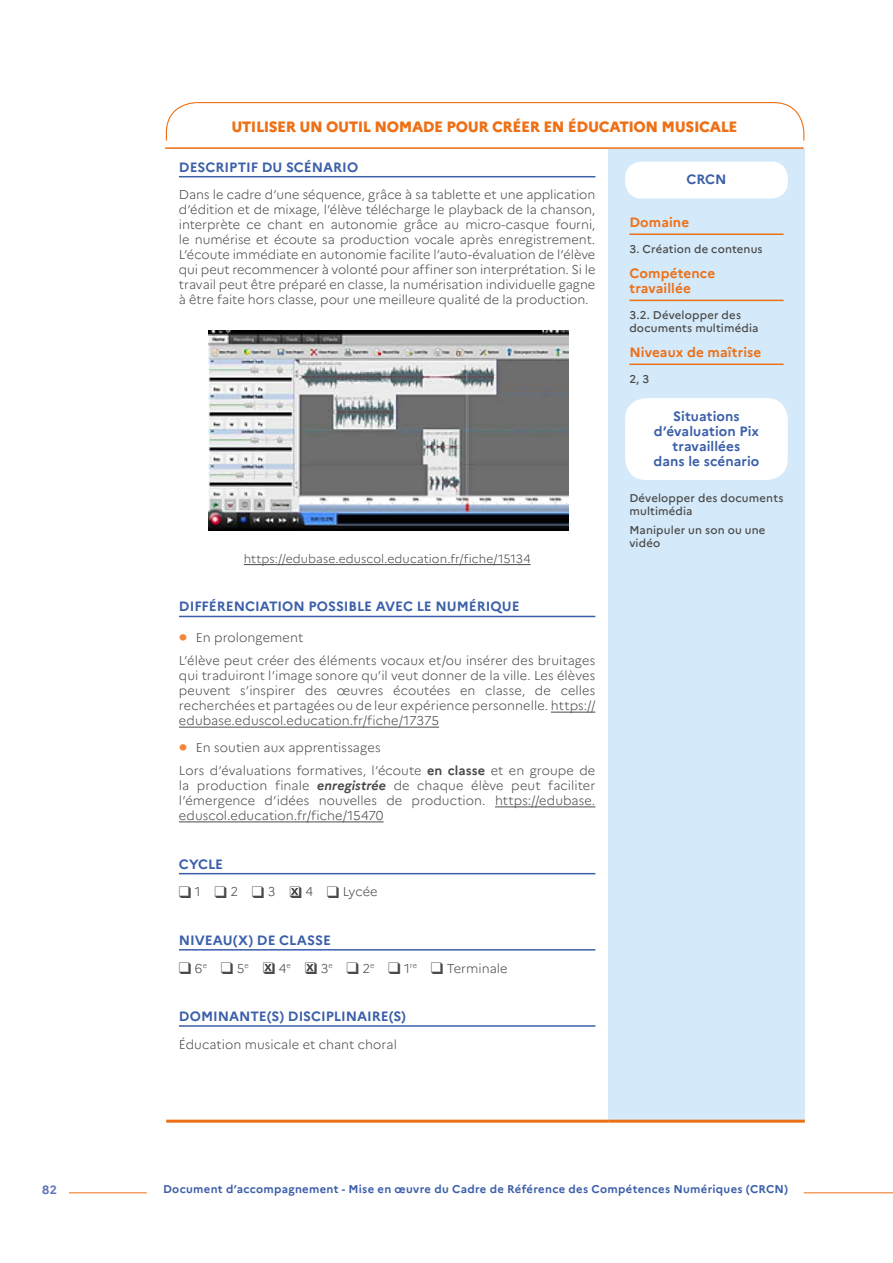
<style>
.page{position:relative;width:893px;height:1263px;background:#fff}
.page>*{position:absolute;margin:0;border:0;box-sizing:border-box;transform-origin:0 0}
.t1{font:800 15px "Marianne";letter-spacing:-.03em;color:#ed7016}
.t2{font:700 13.5px/15px "Marianne";color:#3b5fa9;text-align:center}
.t3{font:700 13.5px/15px "Marianne";letter-spacing:.005em;color:#ed7016}
.t4{font:300 12.75px/15px "Marianne";letter-spacing:.005em;color:#4a4a49;text-align:justify}
.t5{font:300 12px "Marianne";letter-spacing:.005em;color:#4a4a49}
.t6{font:700 12px "Marianne";color:#5b73b7}
.t7{font:500 11.25px/12.8px "Marianne";letter-spacing:.015em;color:#4a4a49}
.t8{font:700 11.25px "Marianne";letter-spacing:.025em;color:#3b5fa9}
.s1{font-weight:800;font-size:18px;color:#f1873a}
.s2{font-weight:700}
.s3{font-weight:700;font-style:italic}
</style>
<div class="page">
<hr style="left:804px;top:1192px;width:89px;height:1px;background:#ed7016">
<hr style="left:69px;top:1192px;width:78px;height:1px;background:#ed7016">
<div style="left:608px;top:149px;width:197px;height:972px;background:#d4e9f9"></div>
<hr style="left:166px;top:1120px;width:442px;height:3px;background:#ed7016">
<hr style="left:608px;top:1120px;width:197px;height:3px;background:#ed7016">
<hr style="left:179px;top:176px;width:416px;height:1px;background:#3b5fa9">
<hr style="left:244px;top:564px;width:287px;height:1px;background:#4a4a49">
<div style="left:625px;top:162px;width:163px;height:36px;background:#fff;border-radius:16px"></div>
<hr style="left:629px;top:233px;width:154px;height:2px;background:#ed7016">
<hr style="left:629px;top:300px;width:154px;height:1px;background:#ed7016">
<hr style="left:629px;top:363px;width:154px;height:2px;background:#ed7016">
<div style="left:625px;top:398px;width:163px;height:82px;background:#fff;border-radius:21px"></div>
<hr style="left:179px;top:616px;width:416px;height:1px;background:#3b5fa9">
<hr style="left:551px;top:712px;width:44px;height:1px;background:#4a4a49">
<hr style="left:179px;top:727px;width:260px;height:1px;background:#4a4a49">
<hr style="left:495px;top:806px;width:100px;height:1px;background:#4a4a49">
<hr style="left:179px;top:821px;width:205px;height:1px;background:#4a4a49">
<hr style="left:179px;top:873px;width:416px;height:1px;background:#3b5fa9">
<hr style="left:179px;top:949px;width:416px;height:1px;background:#3b5fa9">
<hr style="left:179px;top:1025px;width:416px;height:2px;background:#3b5fa9">
<img style="left:208px;top:330px;width:361px;height:200px">
<hr style="left:165px;top:147px;width:639px;height:2px;background:#ed7016">
<svg style="left:165px;top:102px;width:640px;height:39px"></svg>
<svg style="left:264px;top:964px;width:8px;height:7px"></svg>
<svg style="left:306px;top:964px;width:8px;height:7px"></svg>
<svg style="left:291px;top:888px;width:7px;height:7px"></svg>
<p class="t1" style="left:231px;top:118px;width:508px">UTILISER UN OUTIL NOMADE POUR CRÉER EN ÉDUCATION MUSICALE</p>
<p class="t2" style="left:179px;top:159px;width:181px">DESCRIPTIF DU SCÉNARIO</p>
<p class="t4" style="left:179px;top:187px;width:418px">Dans le cadre d’une séquence, grâce à sa tablette et une application d’édition et de mixage, l’élève télécharge le playback de la chanson, interprète ce chant en autonomie grâce au micro-casque fourni, le numérise et écoute sa production vocale après enregistrement.<br>L’écoute immédiate en autonomie facilite l’auto-évaluation de l’élève qui peut recommencer à volonté pour affiner son interprétation. Si le travail peut être préparé en classe, la numérisation individuelle gagne à être faite hors classe, pour une meilleure qualité de la production.</p>
<p class="t5" style="left:244px;top:551px;width:288px">https://edubase.eduscol.education.fr/fiche/15134</p>
<p class="t2" style="left:179px;top:599px;width:342px">DIFFÉRENCIATION POSSIBLE AVEC LE NUMÉRIQUE</p>
<p class="t4" style="left:179px;top:626px;width:418px;line-height:23.5px"><span class="s1">•</span> En prolongement<br>L’élève peut créer des éléments vocaux et/ou insérer des bruitages</p>
<p class="t4" style="left:179px;top:668px;width:418px">qui traduiront l’image sonore qu’il veut donner de la ville. Les élèves peuvent s’inspirer des œuvres écoutées en classe, de celles recherchées et partagées ou de leur expérience personnelle. https:// edubase.eduscol.education.fr/fiche/17375</p>
<p class="t4" style="left:179px;top:735px;width:418px;line-height:23.5px"><span class="s1">•</span> En soutien aux apprentissages<br>Lors d’évaluations formatives, l’écoute <span class="s2">en classe</span> et en groupe de</p>
<p class="t4" style="left:179px;top:778px;width:418px">la production finale <span class="s3">enregistrée</span> de chaque élève peut faciliter l’émergence d’idées nouvelles de production. https://edubase. eduscol.education.fr/fiche/15470</p>
<p class="t2" style="left:179px;top:856px;width:46px">CYCLE</p>
<p class="t4" style="left:179px;top:884px;width:200px">❑ 1 ❑ 2 ❑ 3 ❑ 4 ❑ Lycée</p>
<p class="t2" style="left:179px;top:932px;width:153px">NIVEAU(X) DE CLASSE</p>
<p class="t4" style="left:179px;top:960px;width:330px">❑ 6<sup>e</sup> ❑ 5<sup>e</sup> ❑ 4<sup>e</sup> ❑ 3<sup>e</sup> ❑ 2<sup>e</sup> ❑ 1<sup>re</sup> ❑ Terminale</p>
<p class="t2" style="left:179px;top:1009px;width:229px">DOMINANTE(S) DISCIPLINAIRE(S)</p>
<p class="t4" style="left:179px;top:1037px;width:220px">Éducation musicale et chant choral</p>
<p class="t2" style="left:686px;top:172px;width:42px">CRCN</p>
<p class="t3" style="left:629px;top:215px;width:61px">Domaine</p>
<p class="t7" style="left:629px;top:242px;width:135px">3. Création de contenus</p>
<p class="t3" style="left:629px;top:266px;width:87px">Compétence travaillée</p>
<p class="t7" style="left:629px;top:308px;width:131px">3.2. Développer des documents multimédia</p>
<p class="t3" style="left:629px;top:345px;width:133px">Niveaux de maîtrise</p>
<p class="t7" style="left:629px;top:372px;width:21px">2, 3</p>
<p class="t2" style="left:654px;top:409px;width:107px">Situations d’évaluation Pix travaillées<br>dans le scénario</p>
<p class="t7" style="left:629px;top:492px;width:156px">Développer des documents multimédia</p>
<p class="t7" style="left:629px;top:524px;width:138px">Manipuler un son ou une vidéo</p>
<p class="t6" style="left:42px;top:1183px;width:16px">82</p>
<p class="t8" style="left:163px;top:1182px;width:627px">Document d’accompagnement - Mise en œuvre du Cadre de Référence des Compétences Numériques (CRCN)</p>
</div>
